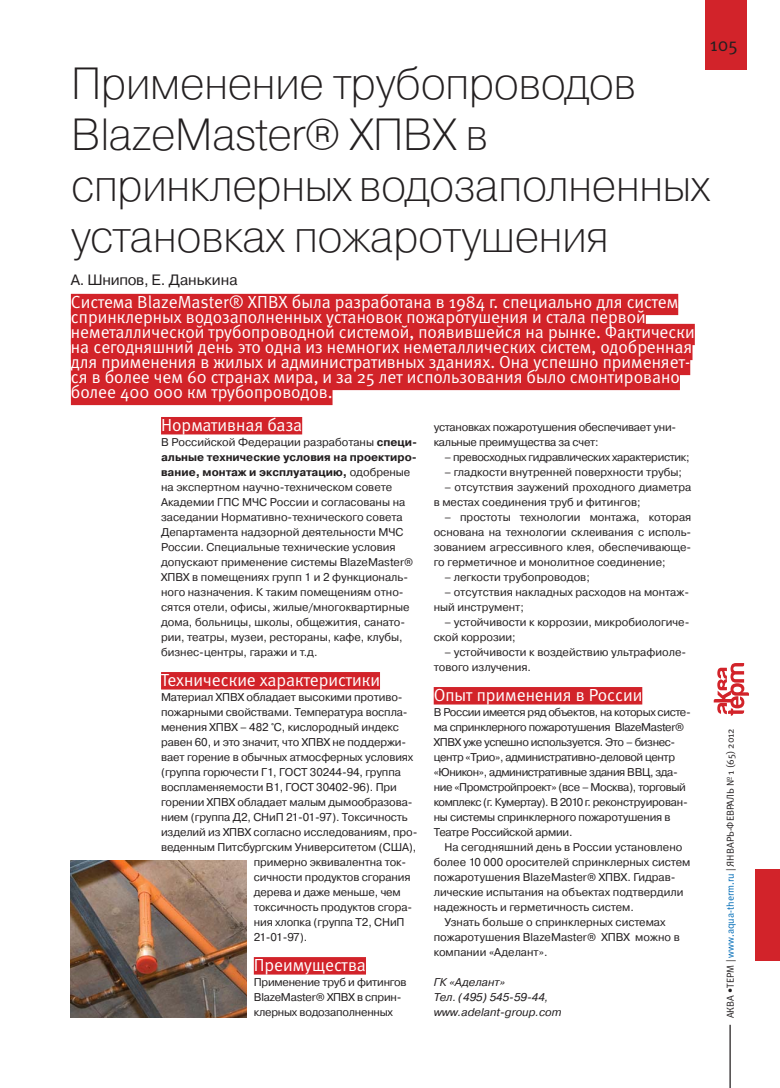
<style>
.page{position:relative;width:780px;height:1088px;background:#fff}
.page>*{position:absolute;margin:0;border:0;box-sizing:border-box;transform-origin:0 0}
.t1{font:200 45px/51.2px "Pragmatica";letter-spacing:-.02em;color:#231f20}
.t2{font:18.75px "Meta Normal C";color:#231f20}
.t3{font:17.5px/15px "Meta Normal C";color:#fff}
.t4{font:15px "Pragmatica";color:#231f20}
.t5{font:11.25px/15px "Pragmatica";letter-spacing:-.01em;color:#231f20}
.t6{font:11.25px/15px "Pragmatica";letter-spacing:-.035em;color:#231f20}
.t7{font:italic 11.25px/15px "Pragmatica";color:#231f20}
.t8{font:11.25px "Pragmatica";letter-spacing:-.03em;color:#231f20}
.t9{font:10px "Meta Normal C";color:#231f20}
.s1{font-weight:700}
.s2{color:#006cb7}
</style>
<div class="page">
<div style="left:705px;top:1px;width:42px;height:69px;background:#d2232a"></div>
<hr style="left:729px;top:1025px;width:1px;height:63px;background:#231f20">
<div style="left:755px;top:870px;width:25px;height:91px;background:#d2232a"></div>
<svg style="left:713px;top:663px;width:36px;height:53px"></svg>
<div style="left:161px;top:417px;width:141px;height:17px;background:#d2232a"></div>
<div style="left:161px;top:672px;width:219px;height:17px;background:#d2232a"></div>
<div style="left:254px;top:957px;width:112px;height:17px;background:#d2232a"></div>
<div style="left:433px;top:687px;width:209px;height:17px;background:#d2232a"></div>
<div style="left:71px;top:294px;width:607px;height:21px;background:#d22329"></div>
<div style="left:71px;top:309px;width:574px;height:21px;background:#d22329"></div>
<div style="left:71px;top:324px;width:623px;height:21px;background:#d22329"></div>
<div style="left:71px;top:339px;width:621px;height:21px;background:#d22329"></div>
<div style="left:71px;top:354px;width:619px;height:21px;background:#d22329"></div>
<div style="left:71px;top:369px;width:609px;height:21px;background:#d22329"></div>
<div style="left:71px;top:384px;width:261px;height:21px;background:#d22329"></div>
<img style="left:71px;top:861px;width:176px;height:156px">
<h2 class="t2" style="left:709px;top:38px;width:29px">105</h2>
<h1 class="t1" style="left:71px;top:63px;width:640px">Применение трубопроводов<br>BlazeMaster® ХПВХ в спринклерных водозаполненных установках пожаротушения</h1>
<p class="t3" style="left:71px;top:296px;width:625px">Система BlazeMaster® ХПВХ была разработана в 1984 г. специально для систем спринклерных водозаполненных установок пожаротушения и стала первой неметаллической трубопроводной системой, появившейся на рынке. Фактически на сегодняшний день это одна из немногих неметаллических систем, одобренная для применения в жилых и административных зданиях. Она успешно применяет&shy;ся в более чем 60 странах мира, и за 25 лет использования было смонтировано более 400 000 км трубопроводов.</p>
<h3 class="t4" style="left:71px;top:274px;width:168px">А. Шнипов, Е. Данькина</h3>
<h3 class="t3" style="left:161px;top:419px;width:143px">Нормативная база</h3>
<p class="t5" style="left:161px;top:436px;width:257px">В Российской Федерации разработаны <span class="s1">специ&shy;альные технические условия на проектиро&shy;вание, монтаж и эксплуатацию,</span> одобреные на экспертном научно-техническом совете Академии ГПС МЧС России и согласованы на заседании Нормативно-технического совета Департамента надзорной деятельности МЧС России. Специальные технические условия допускают применение системы BlazeMaster® ХПВХ в помещениях групп 1 и 2 функциональ&shy;ного назначения. К таким помещениям отно&shy;сятся отели, офисы, жилые/многоквартирные дома, больницы, школы, общежития, санато&shy;рии, театры, музеи, рестораны, кафе, клубы, бизнес-центры, гаражи и т.д.</p>
<h3 class="t3" style="left:161px;top:674px;width:220px">Технические характеристики</h3>
<p class="t5" style="left:161px;top:691px;width:243px">Материал ХПВХ обладает высокими противо-</p>
<p class="t5" style="left:161px;top:706px;width:248px">пожарными свойствами. Температура воспла-</p>
<p class="t5" style="left:161px;top:721px;width:239px">менения ХПВХ – 482 °С, кислородный индекс</p>
<p class="t5" style="left:161px;top:736px;width:246px">равен 60, и это значит, что ХПВХ не поддержи-</p>
<p class="t5" style="left:161px;top:751px;width:254px">вает горение в обычных атмосферных условиях</p>
<p class="t5" style="left:161px;top:766px;width:241px">(группа горючести Г1, ГОСТ 30244-94, группа</p>
<p class="t5" style="left:161px;top:781px;width:237px">воспламеняемости В1, ГОСТ 30402-96). При</p>
<p class="t5" style="left:161px;top:796px;width:253px">горении ХПВХ обладает малым дымообразова-</p>
<p class="t5" style="left:161px;top:811px;width:248px">нием (группа Д2, СНиП 21-01-97). Токсичность</p>
<p class="t5" style="left:161px;top:826px;width:258px">изделий из ХПВХ согласно исследованиям, про-</p>
<p class="t5" style="left:161px;top:841px;width:257px">веденным Питсбургским Университетом (США),</p>
<p class="t5" style="left:254px;top:856px;width:154px">примерно эквивалентна ток-</p>
<p class="t5" style="left:254px;top:871px;width:158px">сичности продуктов сгорания</p>
<p class="t5" style="left:254px;top:886px;width:148px">дерева и даже меньше, чем</p>
<p class="t5" style="left:254px;top:901px;width:160px">токсичность продуктов сгора-</p>
<p class="t5" style="left:254px;top:916px;width:152px">ния хлопка (группа Т2, СНиП</p>
<p class="t5" style="left:254px;top:931px;width:55px">21-01-97).</p>
<h3 class="t3" style="left:254px;top:959px;width:114px">Преимущества</h3>
<p class="t5" style="left:254px;top:976px;width:154px">Применение труб и фитингов<br>BlazeMaster® ХПВХ в сприн&shy;клерных водозаполненных</p>
<p class="t5" style="left:433px;top:421px;width:244px">установках пожаротушения обеспечивает уни&shy;кальные преимущества за счет:</p>
<p class="t8" style="left:444px;top:453px;width:247px">– превосходных гидравлических характеристик;</p>
<p class="t5" style="left:444px;top:466px;width:239px">– гладкости внутренней поверхности трубы;</p>
<p class="t5" style="left:433px;top:481px;width:259px;text-indent:11px">– отсутствия заужений проходного диаметра в местах соединения труб и фитингов;</p>
<p class="t5" style="left:433px;top:511px;width:259px;text-align:justify;text-indent:11px">– простоты технологии монтажа, которая основана на технологии склеивания с исполь&shy;зованием агрессивного клея, обеспечивающе&shy;го герметичное и монолитное соединение;</p>
<p class="t5" style="left:444px;top:571px;width:147px">– легкости трубопроводов;</p>
<p class="t5" style="left:433px;top:586px;width:257px;text-indent:11px">– отсутствия накладных расходов на монтаж&shy;ный инструмент;</p>
<p class="t5" style="left:433px;top:616px;width:257px;text-indent:11px">– устойчивости к коррозии, микробиологиче&shy;ской коррозии;</p>
<p class="t5" style="left:433px;top:646px;width:254px;text-indent:11px">– устойчивости к воздействию ультрафиоле&shy;тового излучения.</p>
<h3 class="t3" style="left:433px;top:689px;width:210px">Опыт применения в России</h3>
<p class="t6" style="left:433px;top:706px;width:258px">В России имеется ряд объектов, на которых систе&shy;ма спринклерного пожаротушения BlazeMaster® ХПВХ уже успешно используется. Это – бизнес&shy;центр «Трио», административно-деловой центр «Юникон», административные здания ВВЦ, зда&shy;ние «Промстройпроект» (все – Москва), торговый комплекс (г. Кумертау). В 2010 г. реконструирован&shy;ны системы спринклерного пожаротушения в Театре Российской армии.</p>
<p class="t5" style="left:444px;top:841px;width:239px">На сегодняшний день в России установлено</p>
<p class="t5" style="left:433px;top:856px;width:258px">более 10 000 оросителей спринклерных систем</p>
<p class="t5" style="left:433px;top:871px;width:243px">пожаротушения BlazeMaster® ХПВХ. Гидрав-</p>
<p class="t5" style="left:433px;top:886px;width:251px">лические испытания на объектах подтвердили</p>
<p class="t5" style="left:433px;top:901px;width:202px">надежность и герметичность систем.</p>
<p class="t5" style="left:444px;top:916px;width:223px">Узнать больше о спринклерных системах</p>
<p class="t5" style="left:433px;top:931px;width:247px">пожаротушения BlazeMaster® ХПВХ можно в</p>
<p class="t5" style="left:433px;top:946px;width:115px">компании «Аделант».</p>
<p class="t7" style="left:433px;top:976px;width:130px">ГК «Аделант»<br>Тел. (495) 545-59-44, www.adelant-group.com</p>
<p class="t9" style="left:726px;top:1018px;width:292px;rotate:-90deg">АКВА •ТЕРМ | <span class="s2">www.aqua-therm.ru</span> | ЯНВАРЬ-ФЕВРАЛЬ № 1 (65) 2012</p>
</div>
